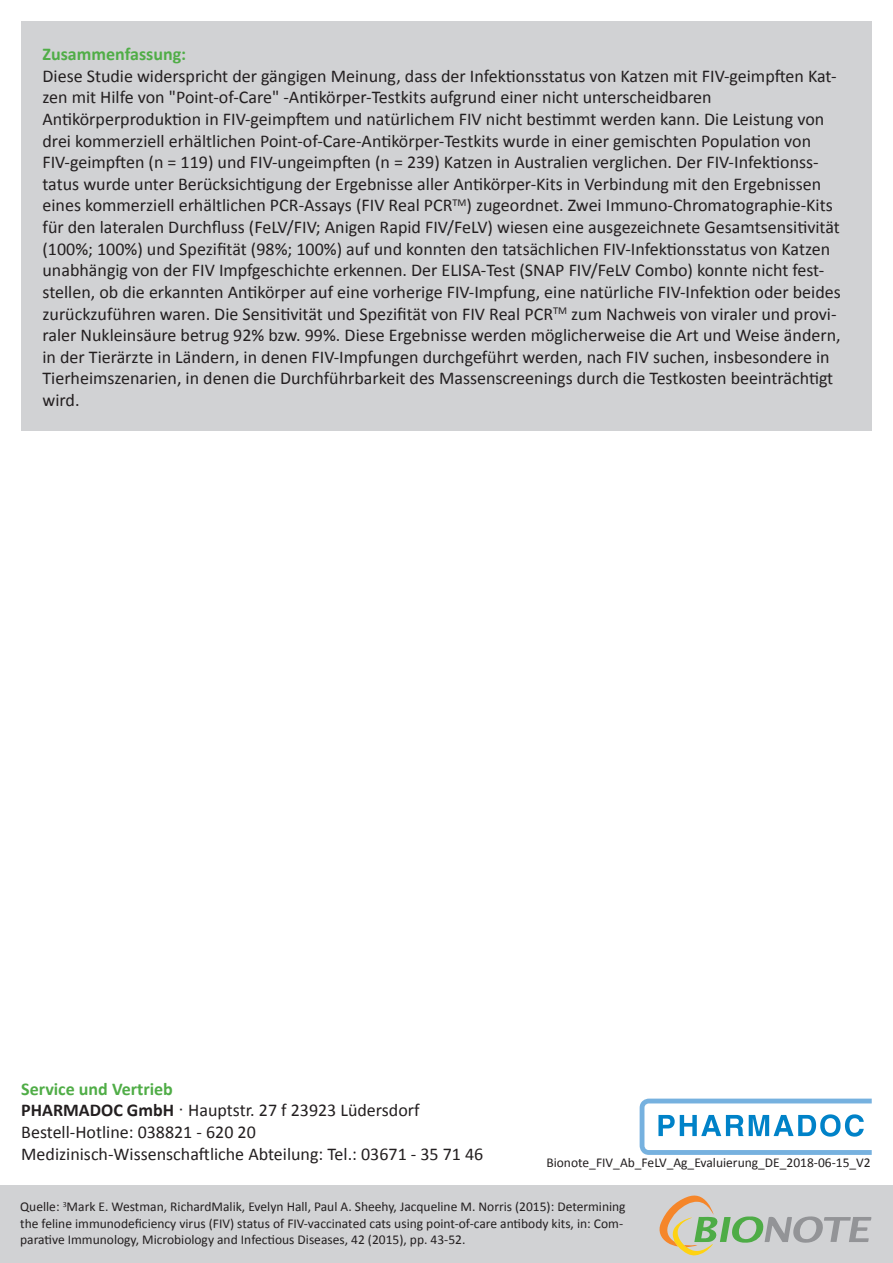
<style>
.page{position:relative;width:893px;height:1263px;background:#fff}
.page>*{position:absolute;margin:0;border:0;box-sizing:border-box;transform-origin:0 0}
.t1{font:18px/21.6px "Calibri";color:#231f20}
.t2{font:700 18px "Calibri";color:#50ad47}
.t3{font:13.5px/16.2px "Calibri";color:#231f20}
.s1{font-weight:700;color:#50ad47}
.s2{font-weight:700}
.s3{font-family:"Arial"}
</style>
<div class="page">
<div style="left:0;top:1185px;width:893px;height:78px;background:#d1d2d4"></div>
<svg style="left:659px;top:1195px;width:212px;height:60px"></svg>
<div style="left:21px;top:21px;width:851px;height:410px;background:#d1d2d4"></div>
<svg style="left:640px;top:1098px;width:232px;height:57px"></svg>
<p class="t2" style="left:43px;top:43px;width:145px">Zusammenfassung:</p>
<p class="t1" style="left:43px;top:65px;width:800px">Diese Studie widerspricht der gängigen Meinung, dass der Infektionsstatus von Katzen mit FIV-geimpften Kat&shy;zen mit Hilfe von "Point-of-Care" -Antikörper-Testkits aufgrund einer nicht unterscheidbaren Antikörperproduktion in FIV-geimpftem und natürlichem FIV nicht bestimmt werden kann. Die Leistung von drei kommerziell erhältlichen Point-of-Care-Antikörper-Testkits wurde in einer gemischten Population von FIV-geimpften (n = 119) und FIV-ungeimpften (n = 239) Katzen in Australien verglichen. Der FIV-Infektionss&shy;tatus wurde unter Berücksichtigung der Ergebnisse aller Antikörper-Kits in Verbindung mit den Ergebnissen eines kommerziell erhältlichen PCR-Assays (FIV Real PCR<sup>TM</sup>) zugeordnet. Zwei Immuno-Chromatographie-Kits für den lateralen Durchfluss (FeLV/FIV; Anigen Rapid FIV/FeLV) wiesen eine ausgezeichnete Gesamtsensitivität (100%; 100%) und Spezifität (98%; 100%) auf und konnten den tatsächlichen FIV-Infektionsstatus von Katzen unabhängig von der FIV Impfgeschichte erkennen. Der ELISA-Test (SNAP FIV/FeLV Combo) konnte nicht fest&shy;stellen, ob die erkannten Antikörper auf eine vorherige FIV-Impfung, eine natürliche FIV-Infektion oder beides zurückzuführen waren. Die Sensitivität und Spezifität von FIV Real PCR<sup>TM</sup> zum Nachweis von viraler und provi&shy;raler Nukleinsäure betrug 92% bzw. 99%. Diese Ergebnisse werden möglicherweise die Art und Weise ändern, in der Tierärzte in Ländern, in denen FIV-Impfungen durchgeführt werden, nach FIV suchen, insbesondere in Tierheimszenarien, in denen die Durchführbarkeit des Massenscreenings durch die Testkosten beeinträchtigt wird.</p>
<p class="t1" style="left:21px;top:1078px;width:464px"><span class="s1">Service und Vertrieb<br></span><span class="s2">PHARMADOC GmbH</span> <span class="s3">·</span> Hauptstr. 27 f 23923 Lüdersdorf Bestell-Hotline: 038821 - 620 20<br>Medizinisch-Wissenschaftliche Abteilung: Tel.: 03671 - 35 71 46</p>
<p class="t3" style="left:546px;top:1154px;width:326px">Bionote_FIV_Ab_FeLV_Ag_Evaluierung_DE_2018-06-15_V2</p>
<p class="t3" style="left:20px;top:1199px;width:607px">Quelle: <sup>3</sup>Mark E. Westman, RichardMalik, Evelyn Hall, Paul A. Sheehy, Jacqueline M. Norris (2015): Determining the feline immunodeficiency virus (FIV) status of FIV-vaccinated cats using point-of-care antibody kits, in: Com&shy;parative Immunology, Microbiology and Infectious Diseases, 42 (2015), pp. 43-52.</p>
</div>
